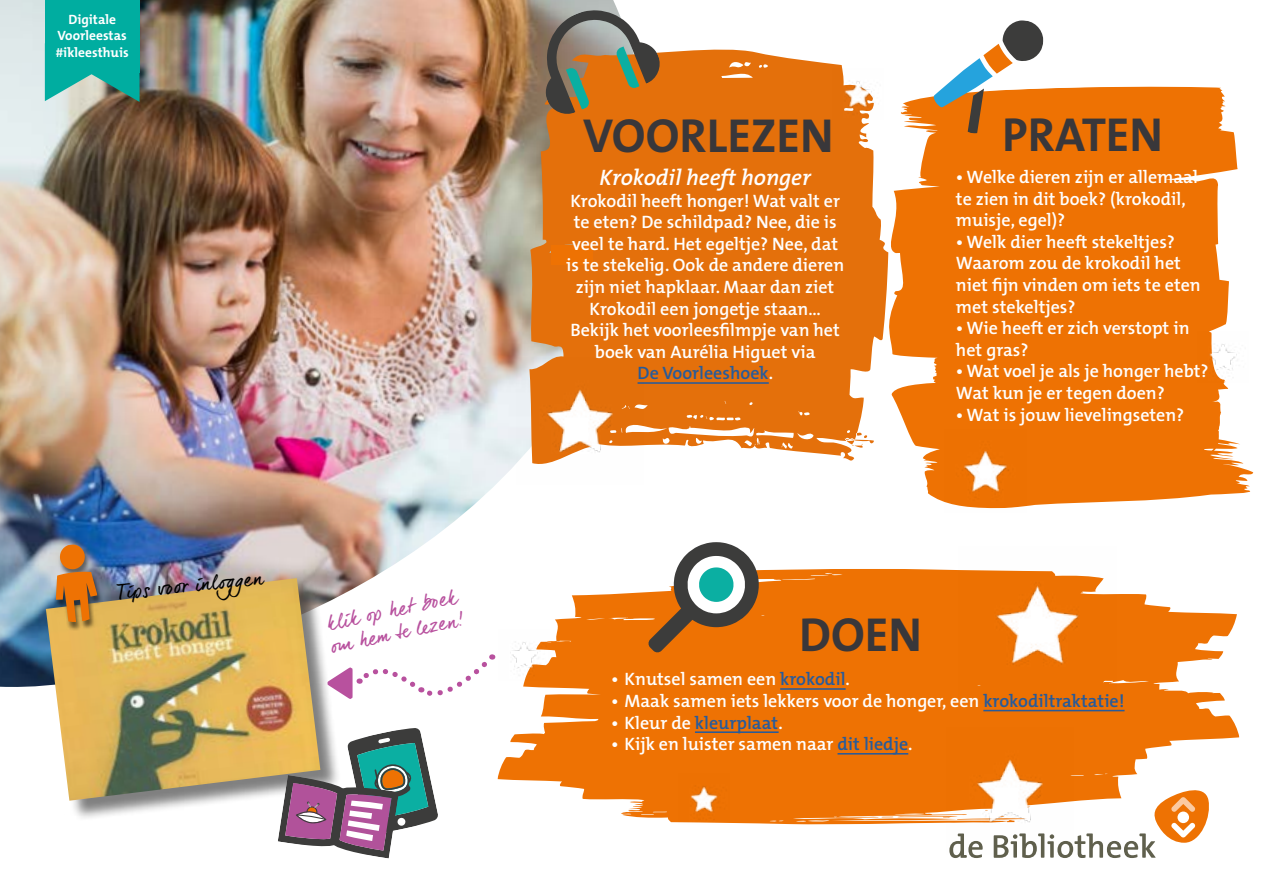
<style>
.page{position:relative;width:1263px;height:893px;background:#fff}
.page>*{position:absolute;margin:0;border:0;box-sizing:border-box;transform-origin:0 0}
.t1{font:700 48px "The Mix B7";color:#39373a}
.t2{font:italic 600 22.5px "The Mix B6";color:#fff}
.t3{font:19.5px/23.4px "dear Joe 6";color:#b8519e}
.t4{font:19.5px "dear Joe 6";color:#000}
.t5{font:600 18px/21.6px "The Mix B6";color:#fff}
.t6{font:600 18px "The Mix B6";color:#275b9b}
.t7{font:700 13.5px/16.2px "The Mix B7";color:#fff;text-align:center}
.s1{color:#275b9b}
.s2{color:#fff}
</style>
<div class="page">
<img style="left:0;top:0;width:618px;height:687px">
<div style="left:48px;top:580px;width:294px;height:242px;background:#000;opacity:.5"></div>
<img style="left:46px;top:578px;width:274px;height:223px">
<svg style="left:888px;top:86px;width:366px;height:420px;fill:#ee7203"></svg>
<svg style="left:496px;top:565px;width:744px;height:260px;fill:#ee7203"></svg>
<hr style="left:780px;top:688px;width:66px;height:2px;background:#275b9b">
<hr style="left:983px;top:710px;width:141px;height:1px;background:#275b9b">
<hr style="left:695px;top:731px;width:84px;height:2px;background:#275b9b">
<hr style="left:837px;top:753px;width:71px;height:2px;background:#275b9b">
<svg style="left:950px;top:854px;width:32px;height:4px"></svg>
<svg style="left:994px;top:790px;width:215px;height:68px"></svg>
<img style="left:944px;top:429px;width:83px;height:80px">
<img style="left:498px;top:629px;width:51px;height:51px">
<svg style="left:325px;top:654px;width:168px;height:48px"></svg>
<svg style="left:933px;top:20px;width:112px;height:114px"></svg>
<img style="left:1198px;top:331px;width:50px;height:51px">
<img style="left:678px;top:774px;width:51px;height:51px">
<img style="left:946px;top:727px;width:127px;height:127px">
<img style="left:959px;top:565px;width:157px;height:139px">
<svg style="left:278px;top:728px;width:160px;height:130px"></svg>
<svg style="left:45px;top:73px;width:95px;height:29px;background:#5cb1a3"></svg>
<div style="left:45px;top:0;width:95px;height:73px;background:#00ada0"></div>
<svg style="left:648px;top:542px;width:111px;height:110px"></svg>
<svg style="left:529px;top:50px;width:359px;height:411px;background:#e47e25"></svg>
<div style="left:551px;top:246px;width:41px;height:19px;background:#ee7203"></div>
<img style="left:832px;top:69px;width:51px;height:51px">
<hr style="left:637px;top:382px;width:132px;height:2px;background:#275b9b">
<svg style="left:544px;top:10px;width:118px;height:107px;background:#a0805a"></svg>
<img style="left:517px;top:357px;width:126px;height:127px">
<div style="left:55px;top:546px;width:48px;height:84px;background:#000;opacity:.54"></div>
<svg style="left:56px;top:544px;width:41px;height:78px;background:#bf7b39"></svg>
<p class="t7" style="left:56px;top:12px;width:74px">Digitale<br>Voorleestas #ikleesthuis</p>
<p class="t4" style="left:116px;top:581px;width:148px;rotate:-6deg">Tips voor inlog gen</p>
<p class="t3" style="left:323px;top:612px;width:137px;rotate:-12deg">klik op het boek om hem te le zen!</p>
<h1 class="t1" style="left:583px;top:110px;width:252px">VOORLEZEN</h1>
<p class="t2" style="left:600px;top:166px;width:213px">Krokodil heeft honger</p>
<p class="t5" style="left:566px;top:190px;width:280px;text-align:center">Krokodil heeft honger! Wat valt er te eten? De schildpad? Nee, die is veel te hard. Het egeltje? Nee, dat is te stekelig. Ook de andere dieren zijn niet hapklaar. Maar dan ziet<br>Krokodil een jongetje staan…<br>Bekijk het voorleesfilmpje van het boek van Aurélia Higuet via<br><span class="s1">De Voorleeshoek</span>.</p>
<h1 class="t1" style="left:1002px;top:109px;width:162px">PRATEN</h1>
<p class="t5" style="left:956px;top:167px;width:243px">• Welke dieren zijn er allemaal te zien in dit boek? (krokodil, muisje, egel)?</p>
<p class="t5" style="left:956px;top:231px;width:246px">• Welk dier heeft stekeltjes?<br>Waarom zou de krokodil het niet fijn vinden om iets te eten met stekeltjes?</p>
<p class="t5" style="left:956px;top:318px;width:235px">• Wie heeft er zich verstopt in het gras?</p>
<p class="t5" style="left:956px;top:361px;width:254px">• Wat voel je als je honger hebt?<br>Wat kun je er tegen doen?</p>
<p class="t5" style="left:956px;top:404px;width:230px">• Wat is jouw lievelingseten?</p>
<h1 class="t1" style="left:799px;top:610px;width:124px">DOEN</h1>
<p class="t5" style="left:611px;top:669px;width:240px">• Knutsel samen een <span class="s1">krokodil</span>.</p>
<p class="t5" style="left:611px;top:691px;width:515px">• Maak samen iets lekkers voor de honger, een <span class="s1">krokodiltraktatie!</span></p>
<p class="t6" style="left:611px;top:713px;width:173px"><span class="s2">• Kleur de</span> kleurplaat<span class="s2">.</span></p>
<p class="t5" style="left:611px;top:734px;width:303px">• Kijk en luister samen naar <span class="s1">dit liedje</span>.</p>
</div>
